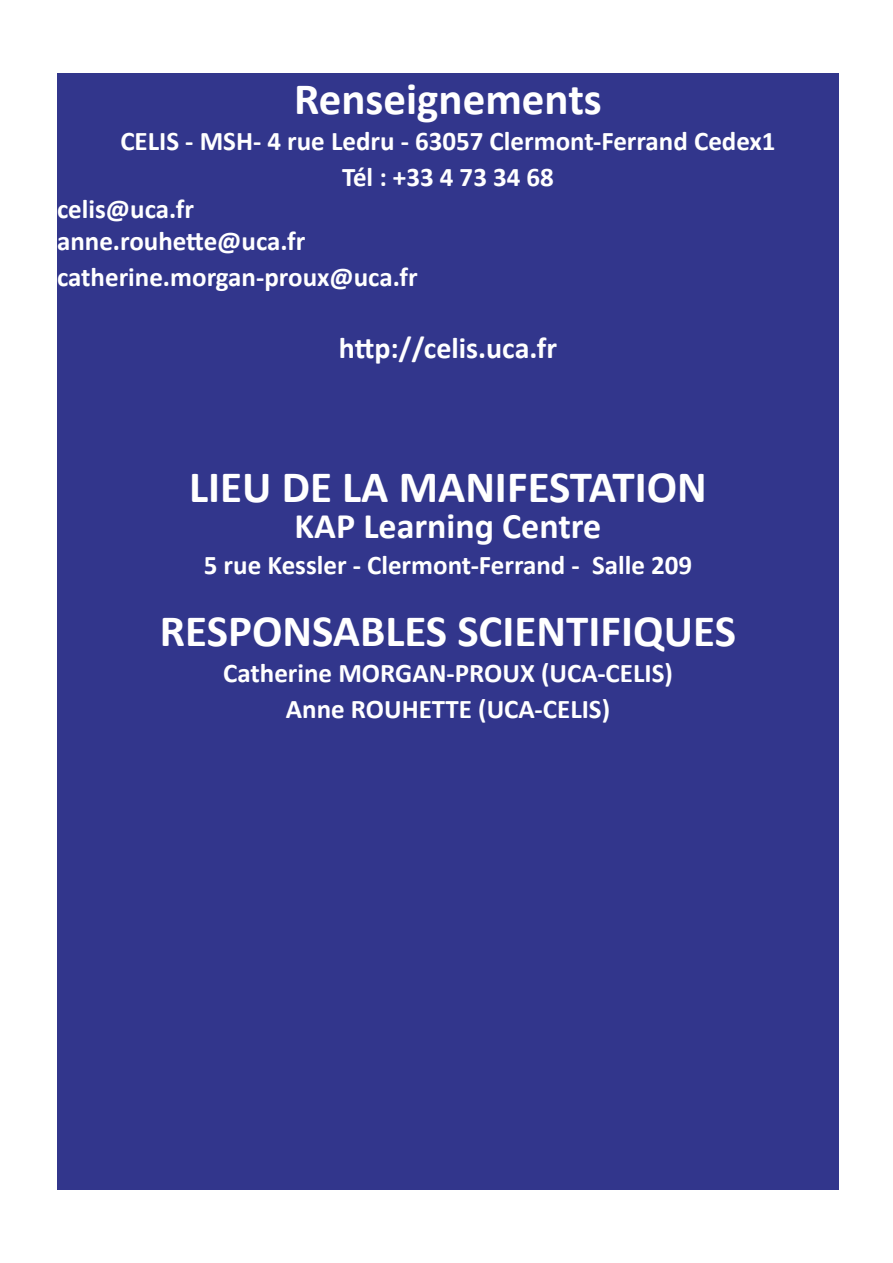
<style>
.page{position:relative;width:893px;height:1263px;background:#fff}
.page>*{position:absolute;margin:0;border:0;box-sizing:border-box;transform-origin:0 0}
.t1{font:700 45px "Calibri";color:#fff}
.t2{font:700 36px "Calibri";color:#fff}
.t3{font:700 30px "Calibri";color:#fff}
.t4{font:700 27px "Calibri";color:#fff}
</style>
<div class="page">
<div style="left:57px;top:73px;width:782px;height:1117px;background:#32368c"></div>
<p class="t1" style="left:294px;top:67px;width:309px">Renseignements</p>
<p class="t4" style="left:120px;top:122px;width:657px">CELIS - MSH- 4 rue Ledru - 63057 Clermont-Ferrand Cedex1</p>
<p class="t4" style="left:342px;top:158px;width:213px">Tél : +33 4 73 34 68</p>
<p class="t4" style="left:57px;top:190px;width:138px">celis@uca.fr</p>
<p class="t4" style="left:57px;top:222px;width:250px">anne.rouhette@uca.fr</p>
<p class="t4" style="left:57px;top:258px;width:362px">catherine.morgan-proux@uca.fr</p>
<p class="t3" style="left:339px;top:327px;width:220px">http://celis.uca.fr</p>
<p class="t1" style="left:189px;top:456px;width:519px">LIEU DE LA MANIFESTATION</p>
<p class="t2" style="left:295px;top:501px;width:308px">KAP Learning Centre</p>
<p class="t4" style="left:204px;top:546px;width:490px">5 rue Kessler - Clermont-Ferrand - Salle 209</p>
<p class="t1" style="left:160px;top:600px;width:577px">RESPONSABLES SCIENTIFIQUES</p>
<p class="t4" style="left:223px;top:654px;width:451px">Catherine MORGAN-PROUX (UCA-CELIS)</p>
<p class="t4" style="left:286px;top:690px;width:326px">Anne ROUHETTE (UCA-CELIS)</p>
</div>
